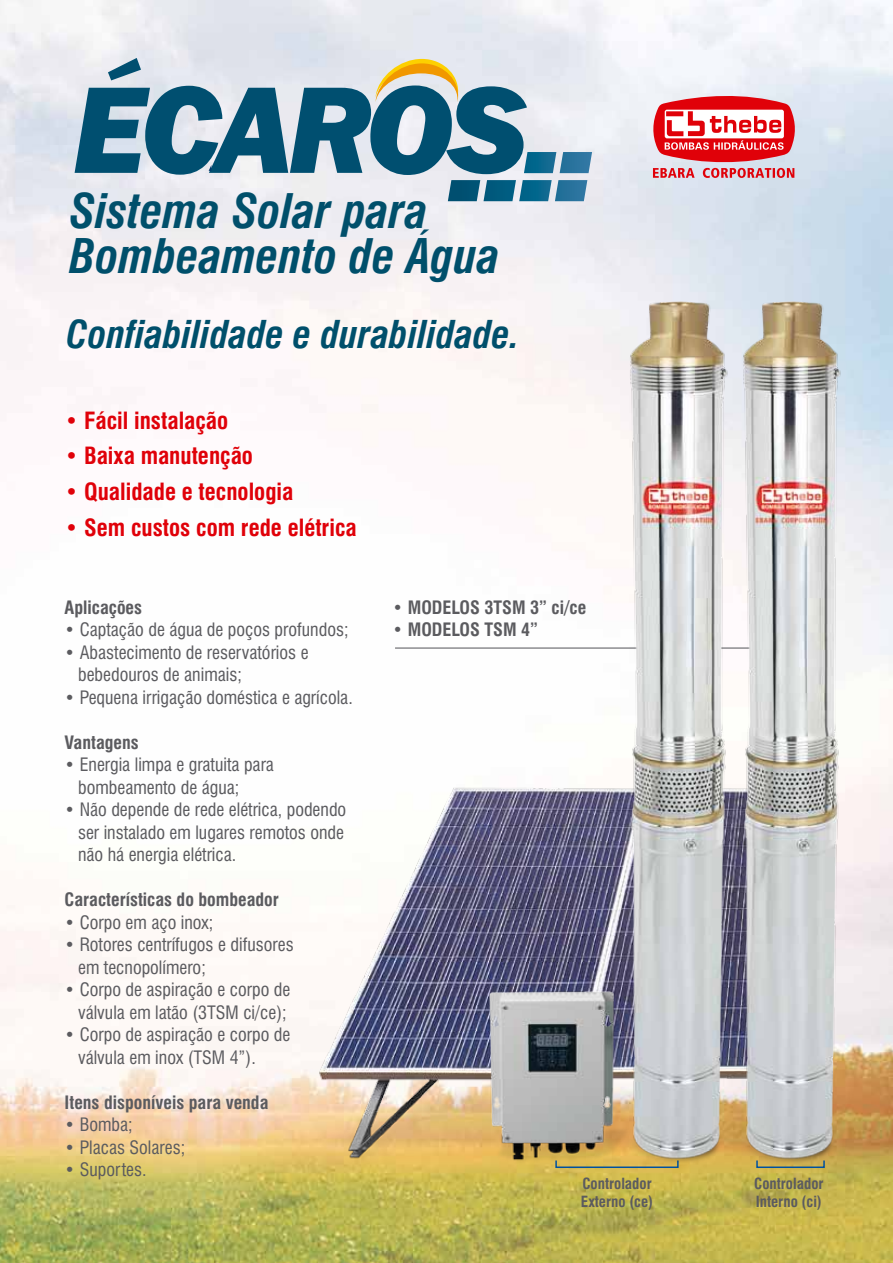
<style>
.page{position:relative;width:893px;height:1263px;background:#fff}
.page>*{position:absolute;margin:0;border:0;box-sizing:border-box;transform-origin:0 0}
.t1{font:italic 800 127.65px "Franklin Gothic";letter-spacing:-.045em;color:#004f70}
.t2{font:italic 700 condensed 46.5px/45px "Swiss 721 BT";color:#004f6b}
.t3{font:italic 700 condensed 37.5px "Swiss 721 BT";color:#004f6b}
.t4{font:700 condensed 23.1px "Swiss 721 BT";color:#e00109}
.t5{font:condensed 18px/22.5px "Swiss 721 BT";color:#5b5b5f}
.t6{font:700 condensed 18px "Swiss 721 BT";color:#5b5b5f}
.t7{font:700 condensed 15px/18px "Swiss 721 BT";color:#5b5b5f}
</style>
<div class="page">
<img style="left:0;top:0;width:893px;height:1263px">
<svg style="left:652px;top:93px;width:144px;height:85px"></svg>
<img style="left:302px;top:772px;width:572px;height:408px">
<img style="left:480px;top:985px;width:146px;height:185px">
<svg style="left:555px;top:1159px;width:184px;height:10px"></svg>
<hr style="left:395px;top:647px;width:389px;height:1px;background:#5b5b5f">
<img style="left:739px;top:287px;width:105px;height:889px">
<img style="left:626px;top:287px;width:105px;height:889px">
<svg style="left:375px;top:59px;width:86px;height:43px;background:#ead7ad"></svg>
<svg style="left:209px;top:165px;width:2px;height:6px"></svg>
<svg style="left:524px;top:152px;width:68px;height:21px"></svg>
<svg style="left:448px;top:180px;width:139px;height:21px;background:#317898"></svg>
<h1 class="t1" style="left:72px;top:47px;width:455px">ÉCAROS</h1>
<h2 class="t2" style="left:69px;top:188px;width:432px">Sistema Solar para<br>Bombeamento de Água</h2>
<h3 class="t3" style="left:66px;top:312px;width:454px">Confiabilidade e durabilidade.</h3>
<p class="t4" style="left:65px;top:406px;width:165px">• Fácil instalação</p>
<p class="t4" style="left:65px;top:442px;width:190px">• Baixa manutenção</p>
<p class="t4" style="left:65px;top:478px;width:230px">• Qualidade e tecnologia</p>
<p class="t4" style="left:65px;top:513px;width:294px">• Sem custos com rede elétrica</p>
<p class="t6" style="left:65px;top:596px;width:79px">Aplicações</p>
<p class="t5" style="left:65px;top:619px;width:285px">• Captação de água de poços profundos;</p>
<p class="t5" style="left:78px;top:641px;width:232px;text-indent:-13px">• Abastecimento de reservatórios e bebedouros de animais;</p>
<p class="t5" style="left:65px;top:686px;width:290px">• Pequena irrigação doméstica e agrícola.</p>
<p class="t6" style="left:65px;top:731px;width:76px">Vantagens</p>
<p class="t5" style="left:78px;top:754px;width:197px;text-indent:-13px">• Energia limpa e gratuita para bombeamento de água;</p>
<p class="t5" style="left:78px;top:799px;width:270px;text-indent:-13px">• Não depende de rede elétrica, podendo ser instalado em lugares remotos onde não há energia elétrica.</p>
<p class="t6" style="left:65px;top:889px;width:216px">Características do bombeador</p>
<p class="t5" style="left:65px;top:911px;width:150px">• Corpo em aço inox;</p>
<p class="t5" style="left:78px;top:934px;width:217px;text-indent:-13px">• Rotores centrífugos e difusores em tecnopolímero;</p>
<p class="t5" style="left:65px;top:979px;width:227px;text-align:center">• Corpo de aspiração e corpo de válvula em latão (3TSM ci/ce);</p>
<p class="t5" style="left:78px;top:1024px;width:214px;text-indent:-13px">• Corpo de aspiração e corpo de válvula em inox (TSM 4”).</p>
<p class="t6" style="left:65px;top:1091px;width:205px">Itens disponíveis para venda</p>
<p class="t5" style="left:65px;top:1114px;width:70px">• Bomba;</p>
<p class="t5" style="left:65px;top:1136px;width:122px">• Placas Solares;</p>
<p class="t5" style="left:65px;top:1159px;width:83px">• Suportes.</p>
<p class="t6" style="left:393px;top:596px;width:195px">• MODELOS 3TSM 3” ci/ce</p>
<p class="t6" style="left:393px;top:619px;width:147px">• MODELOS TSM 4”</p>
<p class="t7" style="left:581px;top:1174px;width:74px">Controlador<br>Externo (ce)</p>
<p class="t7" style="left:754px;top:1174px;width:71px">Controlador<br>Interno (ci)</p>
</div>
